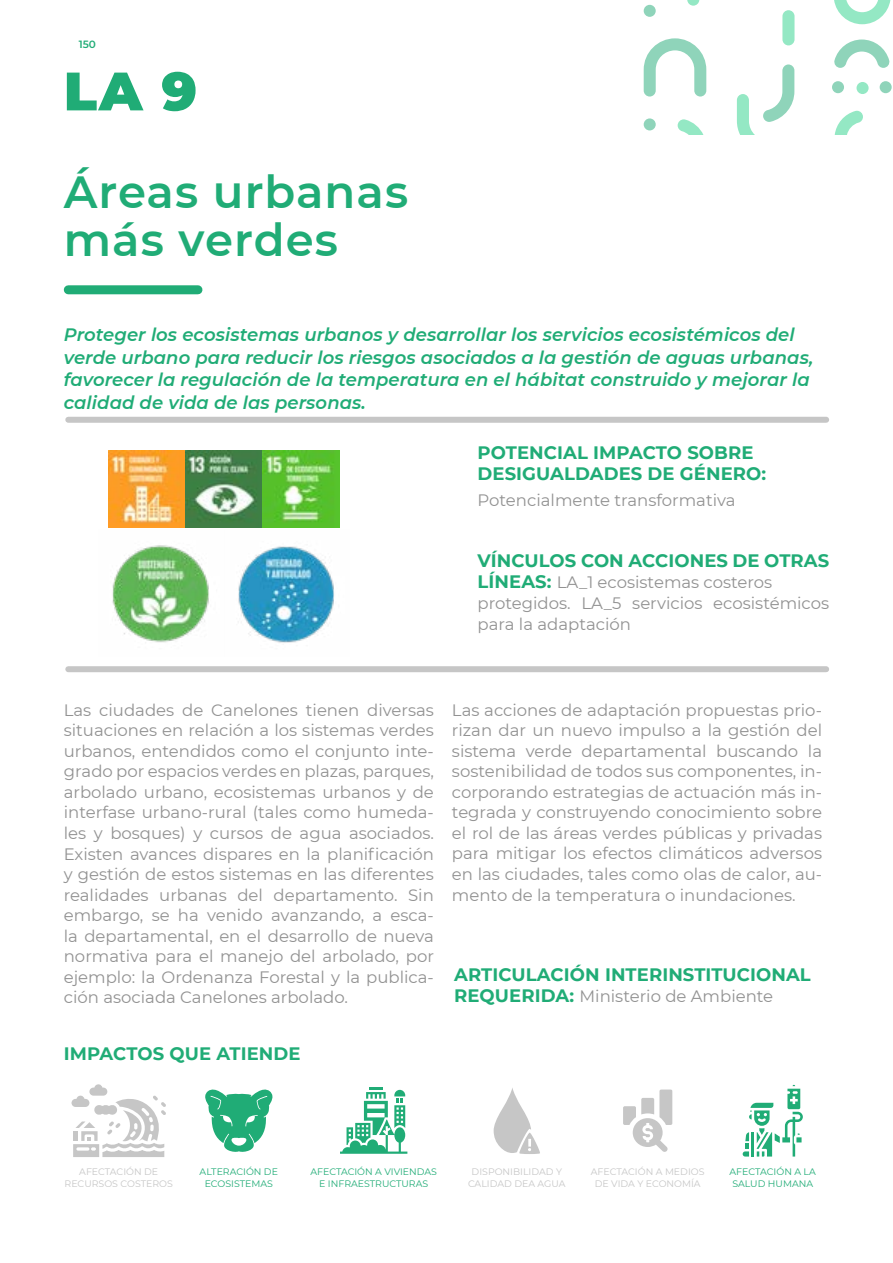
<style>
.page{position:relative;width:893px;height:1263px;background:#fff}
.page>*{position:absolute;margin:0;border:0;box-sizing:border-box;transform-origin:0 0}
.t1{font:900 54px "Montserrat";color:#20ac76}
.t2{font:600 45px/48px "Montserrat";letter-spacing:.025em;color:#20ac76}
.t3{font:italic 600 18px/22.5px "Montserrat";letter-spacing:.005em;color:#20ac76}
.t4{font:700 18px/21px "Montserrat";letter-spacing:.005em;color:#20ac76}
.t5{font:16.5px/20.5px "Montserrat";color:#929292;text-align:justify}
.t6{font:600 10.5px "Montserrat";color:#20ac76}
.t7{font:9.45px/11.7px "Montserrat";color:#c6c6c6;text-align:center}
.t8{font:9.45px/11.7px "Montserrat";color:#20ac76;text-align:center}
.s1{font-weight:700;font-size:18px;color:#20ac76}
</style>
<div class="page">
<svg style="left:737px;top:94px;width:17px;height:40px"></svg>
<svg style="left:763px;top:64px;width:31px;height:58px"></svg>
<svg style="left:834px;top:0;width:56px;height:24px"></svg>
<svg style="left:834px;top:40px;width:56px;height:28px"></svg>
<div style="left:782px;top:10px;width:12px;height:35px;background:#94e8c4;border-radius:6px"></div>
<div style="left:832px;top:81px;width:12px;height:12px;background:#8fd4ba;border-radius:50%"></div>
<div style="left:880px;top:81px;width:12px;height:12px;background:#8fd4ba;border-radius:50%"></div>
<div style="left:856px;top:82px;width:13px;height:12px;background:#94e8c4;border-radius:50%"></div>
<svg style="left:835px;top:111px;width:28px;height:23px"></svg>
<svg style="left:644px;top:38px;width:62px;height:59px"></svg>
<svg style="left:678px;top:119px;width:25px;height:15px"></svg>
<svg style="left:687px;top:0;width:12px;height:6px"></svg>
<div style="left:644px;top:118px;width:12px;height:12px;background:#8fd4ba;border-radius:50%"></div>
<div style="left:644px;top:5px;width:12px;height:12px;background:#8fd4ba;border-radius:50%"></div>
<div style="left:68px;top:285px;width:130px;height:9px;background:#20ac76"></div>
<div style="left:68px;top:417px;width:758px;height:6px;background:#c6c6c6"></div>
<div style="left:68px;top:666px;width:758px;height:6px;background:#c6c6c6"></div>
<img style="left:112px;top:545px;width:222px;height:98px">
<img style="left:109px;top:450px;width:231px;height:77px">
<svg style="left:494px;top:1088px;width:46px;height:66px"></svg>
<svg style="left:205px;top:1089px;width:68px;height:63px"></svg>
<svg style="left:623px;top:1089px;width:49px;height:63px"></svg>
<svg style="left:72px;top:1084px;width:94px;height:73px"></svg>
<svg style="left:340px;top:1088px;width:67px;height:66px"></svg>
<svg style="left:743px;top:1085px;width:60px;height:71px"></svg>
<p class="t6" style="left:79px;top:37px;width:19px">150</p>
<h1 class="t1" style="left:64px;top:51px;width:135px">LA 9</h1>
<h2 class="t2" style="left:64px;top:166px;width:346px">Áreas urbanas más verdes</h2>
<p class="t3" style="left:64px;top:323px;width:751px">Proteger los ecosistemas urbanos y desarrollar los servicios ecosistémicos del verde urbano para reducir los riesgos asociados a la gestión de aguas urbanas, favorecer la regulación de la temperatura en el hábitat construido y mejorar la calidad de vida de las personas.</p>
<p class="t4" style="left:478px;top:441px;width:290px">POTENCIAL IMPACTO SOBRE<br>DESIGUALDADES DE GÉNERO:</p>
<p class="t5" style="left:478px;top:490px;width:259px">Potencialmente transformativa</p>
<p class="t4" style="left:478px;top:550px;width:353px">VÍNCULOS CON ACCIONES DE OTRAS</p>
<p class="t5" style="left:478px;top:571px;width:353px;line-height:21px;text-align:left"><span class="s1">LÍNEAS:</span> LA_1 ecosistemas costeros protegidos. LA_5 servicios ecosistémicos para la adaptación</p>
<p class="t5" style="left:64px;top:699px;width:372px">Las ciudades de Canelones tienen diversas situaciones en relación a los sistemas verdes urbanos, entendidos como el conjunto inte&shy;grado por espacios verdes en plazas, parques, arbolado urbano, ecosistemas urbanos y de interfase urbano-rural (tales como humeda&shy;les y bosques) y cursos de agua asociados.<br>Existen avances dispares en la planificación y gestión de estos sistemas en las diferentes realidades urbanas del departamento. Sin embargo, se ha venido avanzando, a esca&shy;la departamental, en el desarrollo de nueva normativa para el manejo del arbolado, por ejemplo: la Ordenanza Forestal y la publica&shy;ción asociada Canelones arbolado.</p>
<p class="t5" style="left:452px;top:699px;width:372px">Las acciones de adaptación propuestas prio&shy;rizan dar un nuevo impulso a la gestión del sistema verde departamental buscando la sostenibilidad de todos sus componentes, in&shy;corporando estrategias de actuación más in&shy;tegrada y construyendo conocimiento sobre el rol de las áreas verdes públicas y privadas para mitigar los efectos climáticos adversos en las ciudades, tales como olas de calor, au&shy;mento de la temperatura o inundaciones.</p>
<p class="t4" style="left:454px;top:963px;width:358px">ARTICULACIÓN INTERINSTITUCIONAL</p>
<p class="t5" style="left:454px;top:985px;width:321px"><span class="s1">REQUERIDA:</span> Ministerio de Ambiente</p>
<p class="t4" style="left:64px;top:1042px;width:238px">IMPACTOS QUE ATIENDE</p>
<p class="t7" style="left:65px;top:1166px;width:110px">AFECTACIÓN DE<br>RECURSOS COSTEROS</p>
<p class="t8" style="left:310px;top:1166px;width:128px">AFECTACIÓN A VIVIENDAS<br>E INFRAESTRUCTURAS</p>
<p class="t8" style="left:729px;top:1166px;width:88px;text-align:left">AFECTACIÓN A LA<br>SALUD HUMANA</p>
<p class="t8" style="left:200px;top:1166px;width:80px">ALTERACIÓN DE<br>ECOSISTEMAS</p>
<p class="t7" style="left:591px;top:1166px;width:115px">AFECTACIÓN A MEDIOS<br>DE VIDA Y ECONOMÍA</p>
<p class="t7" style="left:468px;top:1166px;width:99px">DISPONIBILIDAD Y<br>CALIDAD DEA AGUA</p>
</div>
